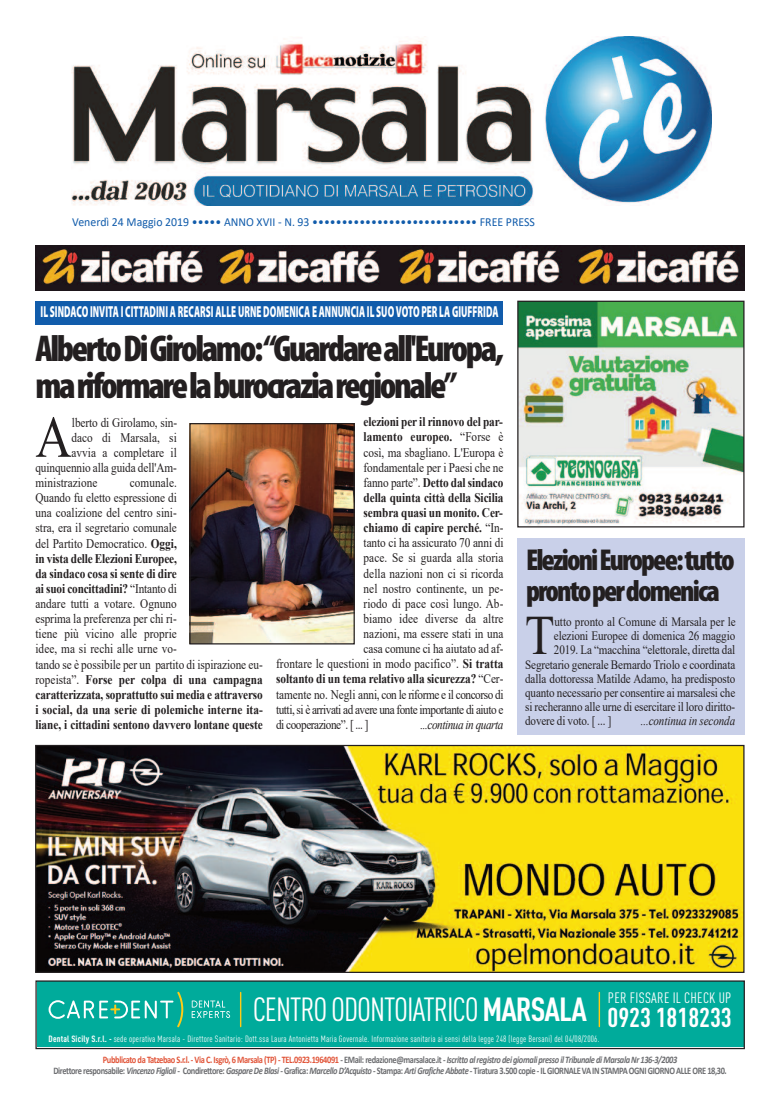
<style>
.page{position:relative;width:780px;height:1113px;background:#fff}
.page>*{position:absolute;margin:0;border:0;box-sizing:border-box;transform-origin:0 0}
.t1{font:58.75px "Times New Roman";color:#231f20;scale:.85 1}
.t2{font:55.5px "Times New Roman";color:#231f20;scale:.87 1}
.t3{font:900 condensed 37.5px/37.5px "Myriad Pro";letter-spacing:-.065em;color:#231f20}
.t4{font:33px "DIN Pro Condensed Regular+OXNXKO";letter-spacing:-.03em;color:#fff}
.t5{font:900 condensed 30.25px/30.4px "Myriad Pro";letter-spacing:-.065em;color:#231f20}
.t6{font:26.88px "DIN Pro Condensed Bold+GPWZYM";color:#fff}
.t7{font:900 16px "Myriad Pro";letter-spacing:.005em;color:#fff;scale:.57 1}
.t8{font:14.88px "DIN Pro Condensed Regular+OXNXKO";letter-spacing:.02em;color:#fff}
.t9{font:13.12px/15.1px "Times New Roman";color:#231f20;scale:.85 1}
.t10{font:700 13.12px "Times New Roman";letter-spacing:-.005em;color:#231f20;scale:.85 1}
.t11{font:13.12px "Times New Roman";letter-spacing:-.04em;color:#231f20;scale:.85 1}
.t12{font:italic 13.12px "Times New Roman";letter-spacing:-.04em;color:#231f20;scale:.85 1}
.t13{font:12.88px "Times New Roman";letter-spacing:-.01em;color:#231f20;scale:.87 1}
.t14{font:italic 12.88px "Times New Roman";letter-spacing:-.01em;color:#231f20;scale:.87 1}
.t15{font:12.25px "Calibri";color:#115cab;scale:.96 1}
.t16{font:700 10px/11.2px "Calibri";letter-spacing:-.045em;color:#6c6d70;text-align:center;scale:.84 1}
.t17{font:9px "DIN Pro Condensed Regular+OXNXKO";letter-spacing:.02em;color:#fff}
.s1{font-weight:700}
.s2{font-weight:400}
.s3{color:#e15438}
.s4{font-style:italic}
.s5{font-family:"DIN Pro Condensed Bold+GPWZYM"}
</style>
<div class="page">
<img style="left:35px;top:246px;width:709px;height:45px">
<div style="left:35px;top:301px;width:468px;height:23px;background:#115cab"></div>
<img style="left:191px;top:425px;width:162px;height:217px">
<div style="left:189px;top:423px;width:166px;height:221px;border:1px solid #231f20"></div>
<img style="left:72px;top:36px;width:639px;height:169px">
<div style="left:37px;top:981px;width:706px;height:66px;background:#00ab9b"></div>
<svg style="left:192px;top:1000px;width:38px;height:18px"></svg>
<svg style="left:49px;top:991px;width:134px;height:36px"></svg>
<hr style="left:240px;top:992px;width:1px;height:34px;background:#fecb17">
<hr style="left:598px;top:992px;width:2px;height:34px;background:#fecb17">
<div style="left:35px;top:980px;width:709px;height:69px;border:1px solid #231f20"></div>
<img style="left:519px;top:303px;width:223px;height:222px">
<div style="left:517px;top:301px;width:227px;height:226px;border:1px solid #231f20"></div>
<img style="left:37px;top:747px;width:705px;height:224px">
<div style="left:35px;top:745px;width:709px;height:228px;border:1px solid #231f20"></div>
<div style="left:517px;top:538px;width:227px;height:197px;background:#c9d0e9"></div>
<p class="t15" style="left:72px;top:217px;width:483px">Venerdì 24 Maggio 2019 ••••• ANNO XVII - N. 93 •••••••••••••••••••••••••••• FREE PRESS</p>
<p class="t7" style="left:41px;top:306px;width:805px">IL SINDACO INVITA I CITTADINI A RECARSI ALLE URNE DOMENICA E ANNUNCIA IL SUO VOTO PER LA GIUFFRIDA</p>
<h3 class="t3" style="left:35px;top:333px;width:470px">AlbertoDiGirolamo:“Guardareall'Europa, mariformarelaburocraziaregionale”</h3>
<h1 class="t1" style="left:35px;top:404px;width:44px">A</h1>
<p class="t9" style="left:72px;top:414px;width:125px">lberto di Girolamo, sin-</p>
<p class="t9" style="left:71px;top:430px;width:125px">daco di Marsala, si</p>
<p class="t9" style="left:71px;top:445px;width:125px">avvia a completare il</p>
<p class="t9" style="left:35px;top:460px;width:168px">quinquennio alla guida dell'Am-</p>
<p class="t9" style="left:35px;top:475px;width:74px">ministrazione</p>
<p class="t9" style="left:35px;top:475px;width:269px;text-indent:94px">comunale.<br>Quando fu eletto espressione di<br>una coalizione del centro sini-<br>stra, era il segretario comunale<br>del Partito Democratico. <span class="s1">Oggi,<br>in vista delle Elezioni Europee,<br>da sindaco cosa si sente di dire<br>ai suoi concittadini?</span> “Intanto di<br>andare tutti a votare. Ognuno<br>esprima la preferenza per chi ri-<br>tiene più vicino alle proprie<br>idee, ma si rechi alle urne vo-<br>tando se è possibile per un partito di ispirazione eu&shy;ropeista”. <span class="s1">Forse per colpa di una campagna caratterizzata, soprattutto sui media e attraverso i social, da una serie di polemiche interne ita&shy;liane, i cittadini sentono davvero lontane queste</span></p>
<p class="t10" style="left:363px;top:415px;width:165px">elezioni per il rinnovo del par-</p>
<p class="t10" style="left:363px;top:430px;width:166px">lamento europeo. <span class="s2">“Forse è</span></p>
<p class="t9" style="left:363px;top:444px;width:166px">così, ma sbagliano. L'Europa è</p>
<p class="t9" style="left:363px;top:460px;width:166px">fondamentale per i Paesi che ne</p>
<p class="t10" style="left:363px;top:475px;width:166px"><span class="s2">fanno parte”.</span> Detto dal sindaco</p>
<p class="t10" style="left:363px;top:490px;width:166px">della quinta città della Sicilia</p>
<p class="t10" style="left:363px;top:505px;width:165px">sembra quasi un monito. Cer-</p>
<p class="t10" style="left:363px;top:520px;width:166px">chiamo di capire perché. <span class="s2">“In-</span></p>
<p class="t9" style="left:363px;top:535px;width:166px">tanto ci ha assicurato 70 anni di</p>
<p class="t9" style="left:363px;top:550px;width:166px">pace. Se si guarda alla storia</p>
<p class="t9" style="left:363px;top:565px;width:166px">della nazioni non ci si ricorda</p>
<p class="t9" style="left:363px;top:581px;width:166px">nel nostro continente, un pe-</p>
<p class="t9" style="left:363px;top:596px;width:166px">riodo di pace così lungo. Ab-</p>
<p class="t9" style="left:363px;top:611px;width:166px">biamo idee diverse da altre</p>
<p class="t9" style="left:363px;top:626px;width:166px">nazioni, ma essere stati in una</p>
<p class="t9" style="left:363px;top:641px;width:166px">casa comune ci ha aiutato ad af-</p>
<p class="t9" style="left:276px;top:656px;width:269px">frontare le questioni in modo pacifico”. <span class="s1">Si tratta</span></p>
<p class="t10" style="left:276px;top:672px;width:269px">soltanto di un tema relativo alla sicurezza? <span class="s2">“Cer-</span></p>
<p class="t11" style="left:276px;top:687px;width:269px">tamente no. Negli anni, con le riforme e il concorso di</p>
<p class="t11" style="left:276px;top:702px;width:269px">tutti, si è arrivati ad avere una fonte importante di aiuto e</p>
<p class="t11" style="left:276px;top:717px;width:110px">di cooperazione”. [ ... ]</p>
<p class="t12" style="left:420px;top:717px;width:99px">...continua in quarta</p>
<h3 class="t5" style="left:526px;top:547px;width:210px">ElezioniEuropee:tutto prontoperdomenica</h3>
<h2 class="t2" style="left:525px;top:605px;width:35px">T</h2>
<p class="t13" style="left:554px;top:614px;width:210px">utto pronto al Comune di Marsala per le</p>
<p class="t13" style="left:554px;top:629px;width:210px">elezioni Europee di domenica 26 maggio</p>
<p class="t13" style="left:554px;top:643px;width:210px">2019. La “macchina “elettorale, diretta dal</p>
<p class="t13" style="left:525px;top:657px;width:243px">Segretario generale Bernardo Triolo e coordinata</p>
<p class="t13" style="left:525px;top:671px;width:243px">dalla dottoressa Matilde Adamo, ha predisposto</p>
<p class="t13" style="left:525px;top:685px;width:243px">quanto necessario per consentire ai marsalesi che</p>
<p class="t13" style="left:525px;top:699px;width:243px">si recheranno alle urne di esercitare il loro diritto-</p>
<p class="t13" style="left:525px;top:713px;width:101px">dovere di voto. [ ... ]</p>
<p class="t14" style="left:640px;top:713px;width:110px">...continua in seconda</p>
<p class="t8" style="left:608px;top:992px;width:125px">PER FISSARE IL CHECK UP</p>
<h3 class="t6" style="left:607px;top:1007px;width:126px">0923 1818233</h3>
<p class="t16" style="left:53px;top:1055px;width:803px"><span class="s3">Pubblicato da Tatzebao S.r.l. - Via C. Isgrò, 6 Marsala (TP) - TEL.0923.1964091</span> - EMail: redazione@marsalace.it - <span class="s4">Iscritto al registro dei giornali presso il Tribunale di Marsala Nr 136-3/2003<br></span>Direttore responsabile: <span class="s4">Vincenzo Figlioli -</span> Condirettore: <span class="s4">Gaspare De Blasi -</span> Grafica: <span class="s4">Marcello D’Acquisto</span> - Stampa: <span class="s4">Arti Grafiche Abbate -</span> Tiratura 3.500 copie - IL GIORNALE VA IN STAMPA OGNI GIORNO ALLE ORE 18,30.</p>
<h3 class="t4" style="left:253px;top:997px;width:336px">CENTRO ODONTOIATRICO <span class="s5">MARSALA</span></h3>
<p class="t17" style="left:49px;top:1035px;width:552px"><span class="s5">Dental Sicily S.r.l. -</span> sede operativa Marsala - Direttore Sanitario: Dott.ssa Laura Antonietta Maria Governale. Informazione sanitaria ai sensi della legge 248 (legge Bersani) del 04/08/2006.</p>
</div>
